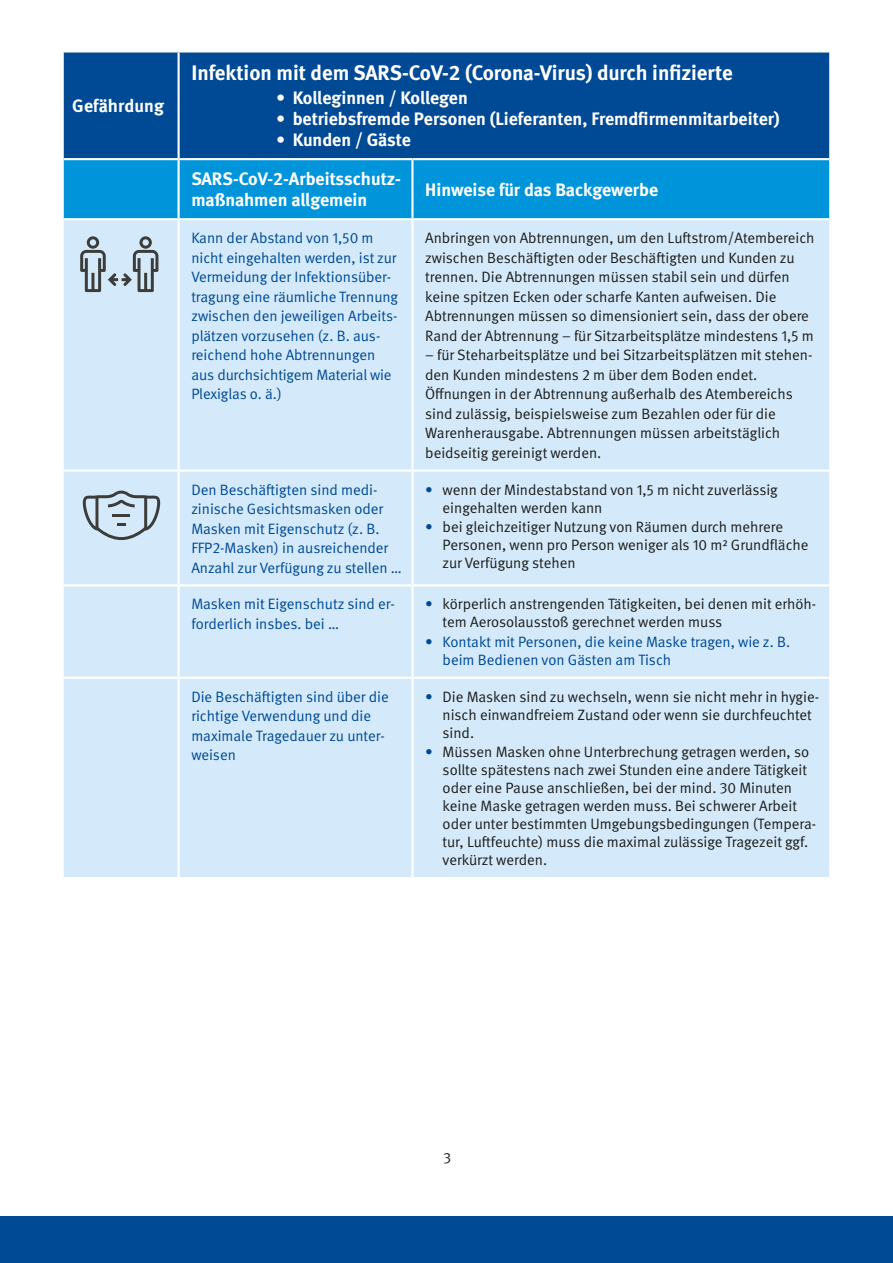
<style>
.page{position:relative;width:893px;height:1263px;background:#fff}
.page>*{position:absolute;margin:0;border:0;box-sizing:border-box;transform-origin:0 0}
.Tabelle_fett_weiß{font:700 21px "DGUV Meta";color:#fff}
.Tabelle_fett_weiß-2{font:700 18px "DGUV Meta";color:#fff}
.Tabelle_regular{font:700 18px/21px "DGUV Meta";color:#fff}
.Tabelle_regular-2{font:15px/18px "DGUV Meta";color:#1d1d1b}
.Tabelle_regular-3{font:15px/19.5px "DGUV Meta";color:#004994}
.s1{color:#004994}
</style>
<div class="page">
<div style="left:0;top:1216px;width:893px;height:47px;background:#004994"></div>
<div style="left:64px;top:53px;width:765px;height:105px;background:#004994"></div>
<div style="left:64px;top:160px;width:765px;height:58px;background:#0095db"></div>
<div style="left:64px;top:220px;width:765px;height:657px;background:#d4eafa"></div>
<hr style="left:178px;top:53px;width:2px;height:105px;background:#fff">
<hr style="left:178px;top:160px;width:2px;height:58px;background:#fff">
<hr style="left:411px;top:160px;width:3px;height:58px;background:#fff">
<hr style="left:64px;top:469px;width:115px;height:3px;background:#fff">
<hr style="left:178px;top:472px;width:2px;height:112px;background:#fff">
<hr style="left:411px;top:472px;width:3px;height:112px;background:#fff">
<hr style="left:64px;top:584px;width:115px;height:2px;background:#fff">
<hr style="left:179px;top:584px;width:233px;height:2px;background:#fff">
<hr style="left:178px;top:586px;width:2px;height:91px;background:#fff">
<hr style="left:412px;top:584px;width:417px;height:2px;background:#fff">
<hr style="left:411px;top:586px;width:3px;height:91px;background:#fff">
<hr style="left:64px;top:677px;width:115px;height:2px;background:#fff">
<hr style="left:179px;top:677px;width:233px;height:2px;background:#fff">
<hr style="left:178px;top:679px;width:2px;height:198px;background:#fff">
<hr style="left:412px;top:677px;width:417px;height:2px;background:#fff">
<hr style="left:411px;top:679px;width:3px;height:198px;background:#fff">
<hr style="left:178px;top:220px;width:2px;height:249px;background:#fff">
<hr style="left:411px;top:220px;width:3px;height:249px;background:#fff">
<hr style="left:179px;top:469px;width:233px;height:3px;background:#fff">
<hr style="left:412px;top:469px;width:417px;height:3px;background:#fff">
<svg style="left:83px;top:491px;width:77px;height:49px;background:#aebfca"></svg>
<svg style="left:80px;top:236px;width:78px;height:56px;background:#a9b9c4"></svg>
<p class="Tabelle_fett_weiß-2" style="left:72px;top:95px;width:93px">Gefährdung</p>
<p class="Tabelle_fett_weiß" style="left:191px;top:61px;width:543px">Infektion mit dem SARS-CoV-2 (Corona-Virus) durch infizierte</p>
<p class="Tabelle_fett_weiß-2" style="left:276px;top:87px;width:193px">• Kolleginnen / Kollegen</p>
<p class="Tabelle_fett_weiß-2" style="left:276px;top:108px;width:505px">• betriebsfremde Personen (Lieferanten, Fremdfirmenmitarbeiter)</p>
<p class="Tabelle_fett_weiß-2" style="left:276px;top:129px;width:136px">• Kunden / Gäste</p>
<p class="Tabelle_regular" style="left:191px;top:169px;width:211px">SARS-CoV-2-Arbeitsschutz&shy;maßnahmen allgemein</p>
<p class="Tabelle_regular" style="left:425px;top:180px;width:234px">Hinweise für das Backgewerbe</p>
<p class="Tabelle_regular-3" style="left:191px;top:229px;width:208px">Kann der Abstand von 1,50 m nicht eingehalten werden, ist zur<br>Vermeidung der Infektionsüber&shy;tragung eine räumliche Trennung zwischen den jeweiligen Arbeits&shy;plätzen vorzusehen (z. B. aus&shy;reichend hohe Abtrennungen aus durchsichtigem Material wie<br>Plexiglas o. ä.)</p>
<p class="Tabelle_regular-2" style="left:425px;top:229px;width:391px;line-height:19.5px">Anbringen von Abtrennungen, um den Luftstrom/Atembereich zwischen Beschäftigten oder Beschäftigten und Kunden zu trennen. Die Abtrennungen müssen stabil sein und dürfen keine spitzen Ecken oder scharfe Kanten aufweisen. Die Abtrennungen müssen so dimensioniert sein, dass der obere Rand der Abtrennung – für Sitzarbeitsplätze mindestens 1,5 m</p>
<p class="Tabelle_regular-2" style="left:425px;top:346px;width:389px;line-height:19.5px">– für Steharbeitsplätze und bei Sitzarbeitsplätzen mit stehen&shy;den Kunden mindestens 2 m über dem Boden endet.<br>Öffnungen in der Abtrennung außerhalb des Atembereichs sind zulässig, beispielsweise zum Bezahlen oder für die Warenherausgabe. Abtrennungen müssen arbeitstäglich beidseitig gereinigt werden.</p>
<p class="Tabelle_regular-3" style="left:191px;top:480px;width:212px">Den Beschäftigten sind medi&shy;zinische Gesichtsmasken oder<br>Masken mit Eigenschutz (z. B.<br>FFP2-Masken) in ausreichender<br>Anzahl zur Verfügung zu stellen …</p>
<p class="Tabelle_regular-2" style="left:443px;top:481px;width:337px;text-indent:-17px"><span class="s1">•</span> wenn der Mindestabstand von 1,5 m nicht zuverlässig eingehalten werden kann</p>
<p class="Tabelle_regular-2" style="left:443px;top:518px;width:367px;text-indent:-17px"><span class="s1">•</span> bei gleichzeitiger Nutzung von Räumen durch mehrere<br>Personen, wenn pro Person weniger als 10 m² Grundfläche zur Verfügung stehen</p>
<p class="Tabelle_regular-3" style="left:191px;top:595px;width:205px">Masken mit Eigenschutz sind er&shy;forderlich insbes. bei …</p>
<p class="Tabelle_regular-2" style="left:443px;top:596px;width:375px;text-indent:-17px"><span class="s1">•</span> körperlich anstrengenden Tätigkeiten, bei denen mit erhöh&shy;tem Aerosolausstoß gerechnet werden muss</p>
<p class="Tabelle_regular-3" style="left:443px;top:633px;width:349px;line-height:18px;text-indent:-17px">• Kontakt mit Personen, die keine Maske tragen, wie z. B. beim Bedienen von Gästen am Tisch</p>
<p class="Tabelle_regular-3" style="left:191px;top:687px;width:199px">Die Beschäftigten sind über die richtige Verwendung und die maximale Tragedauer zu unter&shy;weisen</p>
<p class="Tabelle_regular-2" style="left:443px;top:688px;width:378px;text-indent:-17px"><span class="s1">•</span> Die Masken sind zu wechseln, wenn sie nicht mehr in hygie&shy;nisch einwandfreiem Zustand oder wenn sie durchfeuchtet sind.</p>
<p class="Tabelle_regular-2" style="left:443px;top:743px;width:375px;text-indent:-17px"><span class="s1">•</span> Müssen Masken ohne Unterbrechung getragen werden, so sollte spätestens nach zwei Stunden eine andere Tätigkeit oder eine Pause anschließen, bei der mind. 30 Minuten keine Maske getragen werden muss. Bei schwerer Arbeit oder unter bestimmten Umgebungsbedingungen (Tempera&shy;tur, Luftfeuchte) muss die maximal zulässige Tragezeit ggf. verkürzt werden.</p>
<p class="Tabelle_regular-2" style="left:443px;top:1149px;width:9px">3</p>
</div>
